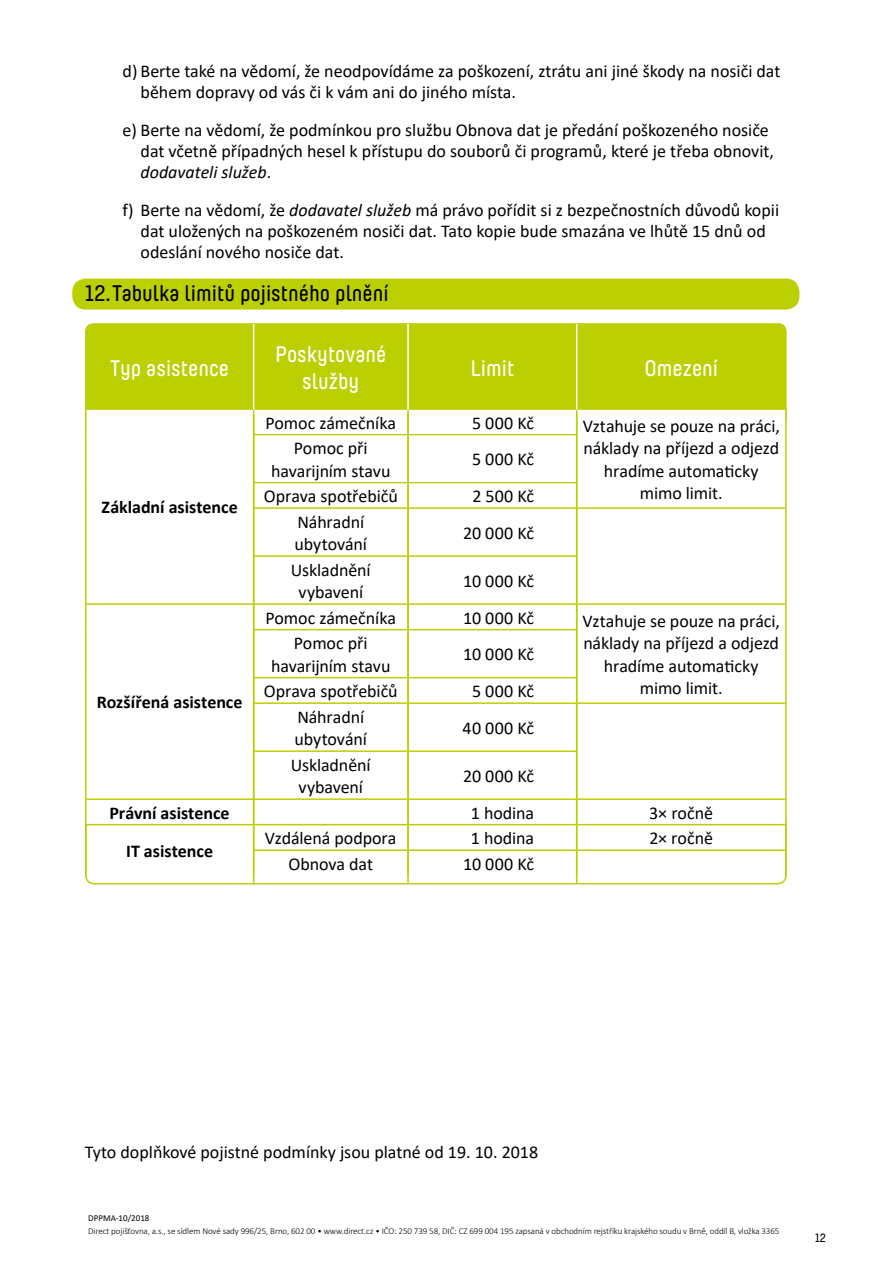
<style>
.page{position:relative;width:893px;height:1263px;background:#fff}
.page>*{position:absolute;margin:0;border:0;box-sizing:border-box;transform-origin:0 0}
.t1{font:600 22.5px/27px "Direct Yummo";color:#fff;text-align:center}
.t2{font:600 22.5px "Direct Yummo";color:#000}
.t3{font:18px/22.5px "Calibri";color:#000;text-align:center}
.t4{font:700 18px "Calibri";color:#000}
.t5{font:600 12px "Direct Yummo";color:#000}
.t6{font:300 9px "Calibri";letter-spacing:-.01em;color:#000}
.t7{font:9px "Calibri";color:#000}
.s1{font-style:italic}
</style>
<div class="page">
<div style="left:85px;top:814px;width:702px;height:70px;border:2px solid #bccf00;border-radius:9px"></div>
<div style="left:85px;top:323px;width:702px;height:102px;background:#bccf00;border-radius:9px"></div>
<div style="left:72px;top:279px;width:727px;height:31px;background:#bccf00;border-radius:14px"></div>
<svg style="left:87px;top:410px;width:698px;height:414px"></svg>
<hr style="left:253px;top:324px;width:1px;height:86px;background:#fff">
<hr style="left:407px;top:324px;width:2px;height:86px;background:#fff">
<hr style="left:576px;top:324px;width:1px;height:86px;background:#fff">
<hr style="left:85px;top:410px;width:2px;height:25px;background:#bccf00">
<hr style="left:85px;top:435px;width:2px;height:48px;background:#bccf00">
<hr style="left:85px;top:483px;width:2px;height:25px;background:#bccf00">
<hr style="left:85px;top:508px;width:2px;height:48px;background:#bccf00">
<hr style="left:85px;top:556px;width:2px;height:47px;background:#bccf00">
<hr style="left:407px;top:410px;width:2px;height:24px;background:#bccf00">
<hr style="left:785px;top:410px;width:2px;height:25px;background:#bccf00">
<hr style="left:785px;top:435px;width:2px;height:48px;background:#bccf00">
<hr style="left:785px;top:483px;width:2px;height:24px;background:#bccf00">
<hr style="left:253px;top:434px;width:155px;height:1px;background:#bccf00">
<hr style="left:408px;top:434px;width:169px;height:1px;background:#bccf00">
<hr style="left:253px;top:482px;width:155px;height:1px;background:#bccf00">
<hr style="left:408px;top:482px;width:169px;height:1px;background:#bccf00">
<hr style="left:253px;top:507px;width:155px;height:2px;background:#bccf00">
<hr style="left:408px;top:507px;width:169px;height:2px;background:#bccf00">
<hr style="left:577px;top:507px;width:210px;height:2px;background:#bccf00">
<hr style="left:785px;top:509px;width:2px;height:47px;background:#bccf00">
<hr style="left:785px;top:556px;width:2px;height:47px;background:#bccf00">
<hr style="left:253px;top:555px;width:155px;height:2px;background:#bccf00">
<hr style="left:408px;top:555px;width:169px;height:2px;background:#bccf00">
<hr style="left:85px;top:603px;width:169px;height:2px;background:#bccf00">
<hr style="left:85px;top:605px;width:2px;height:25px;background:#bccf00">
<hr style="left:85px;top:630px;width:2px;height:48px;background:#bccf00">
<hr style="left:85px;top:678px;width:2px;height:25px;background:#bccf00">
<hr style="left:85px;top:703px;width:2px;height:48px;background:#bccf00">
<hr style="left:85px;top:751px;width:2px;height:47px;background:#bccf00">
<hr style="left:254px;top:603px;width:154px;height:2px;background:#bccf00">
<hr style="left:408px;top:603px;width:169px;height:2px;background:#bccf00">
<hr style="left:577px;top:603px;width:210px;height:2px;background:#bccf00">
<hr style="left:785px;top:605px;width:2px;height:25px;background:#bccf00">
<hr style="left:785px;top:630px;width:2px;height:48px;background:#bccf00">
<hr style="left:785px;top:678px;width:2px;height:24px;background:#bccf00">
<hr style="left:253px;top:629px;width:155px;height:1px;background:#bccf00">
<hr style="left:408px;top:629px;width:169px;height:1px;background:#bccf00">
<hr style="left:253px;top:677px;width:155px;height:1px;background:#bccf00">
<hr style="left:408px;top:677px;width:169px;height:1px;background:#bccf00">
<hr style="left:253px;top:702px;width:155px;height:2px;background:#bccf00">
<hr style="left:408px;top:702px;width:169px;height:2px;background:#bccf00">
<hr style="left:577px;top:702px;width:210px;height:2px;background:#bccf00">
<hr style="left:785px;top:704px;width:2px;height:47px;background:#bccf00">
<hr style="left:785px;top:751px;width:2px;height:47px;background:#bccf00">
<hr style="left:253px;top:750px;width:155px;height:2px;background:#bccf00">
<hr style="left:408px;top:750px;width:169px;height:2px;background:#bccf00">
<hr style="left:85px;top:798px;width:169px;height:2px;background:#bccf00">
<hr style="left:85px;top:800px;width:2px;height:24px;background:#bccf00">
<hr style="left:254px;top:798px;width:154px;height:2px;background:#bccf00">
<hr style="left:408px;top:798px;width:169px;height:2px;background:#bccf00">
<hr style="left:577px;top:798px;width:210px;height:2px;background:#bccf00">
<hr style="left:785px;top:800px;width:2px;height:24px;background:#bccf00">
<hr style="left:85px;top:824px;width:169px;height:1px;background:#bccf00">
<hr style="left:85px;top:825px;width:2px;height:25px;background:#bccf00">
<hr style="left:85px;top:850px;width:2px;height:26px;background:#bccf00">
<hr style="left:254px;top:824px;width:154px;height:1px;background:#bccf00">
<hr style="left:408px;top:824px;width:169px;height:1px;background:#bccf00">
<hr style="left:577px;top:824px;width:210px;height:1px;background:#bccf00">
<hr style="left:785px;top:825px;width:2px;height:24px;background:#bccf00">
<hr style="left:253px;top:849px;width:155px;height:2px;background:#bccf00">
<hr style="left:408px;top:849px;width:169px;height:2px;background:#bccf00">
<hr style="left:577px;top:849px;width:210px;height:2px;background:#bccf00">
<hr style="left:785px;top:851px;width:2px;height:25px;background:#bccf00">
<hr style="left:253px;top:415px;width:1px;height:469px;background:#bccf00">
<hr style="left:576px;top:414px;width:1px;height:470px;background:#bccf00">
<hr style="left:407px;top:414px;width:2px;height:469px;background:#bccf00">
<p class="t3" style="left:141px;top:60px;width:641px;line-height:21px;text-align:left;text-indent:-18px">d) Berte také na vědomí, že neodpovídáme za poškození, ztrátu ani jiné škody na nosiči dat během dopravy od vás či k vám ani do jiného místa.</p>
<p class="t3" style="left:141px;top:119px;width:635px;line-height:21px;text-align:left;text-indent:-18px">e) Berte na vědomí, že podmínkou pro službu Obnova dat je předání poškozeného nosiče dat včetně případných hesel k přístupu do souborů či programů, které je třeba obnovit, <span class="s1">dodavateli služeb</span>.</p>
<p class="t3" style="left:141px;top:199px;width:640px;line-height:21px;text-align:left;text-indent:-18px">f) Berte na vědomí, že <span class="s1">dodavatel služeb</span> má právo pořídit si z bezpečnostních důvodů kopii dat uložených na poškozeném nosiči dat. Tato kopie bude smazána ve lhůtě 15 dnů od odeslání nového nosiče dat.</p>
<p class="t2" style="left:85px;top:280px;width:305px">12.Tabulka limitů pojistného plnění</p>
<p class="t1" style="left:110px;top:355px;width:121px">Typ asistence</p>
<p class="t4" style="left:102px;top:495px;width:138px">Základní asistence</p>
<p class="t4" style="left:97px;top:690px;width:147px">Rozšířená asistence</p>
<p class="t1" style="left:275px;top:341px;width:113px">Poskytované služby</p>
<p class="t1" style="left:470px;top:355px;width:45px">Limit</p>
<p class="t1" style="left:644px;top:355px;width:75px">Omezení</p>
<p class="t3" style="left:265px;top:411px;width:132px">Pomoc zámečníka</p>
<p class="t3" style="left:472px;top:411px;width:64px">5 000 Kč</p>
<p class="t3" style="left:583px;top:414px;width:199px">Vztahuje se pouze na práci, náklady na příjezd a odjezd hradíme automaticky mimo limit.</p>
<p class="t3" style="left:271px;top:436px;width:121px">Pomoc při havarijním stavu</p>
<p class="t3" style="left:472px;top:448px;width:64px">5 000 Kč</p>
<p class="t3" style="left:264px;top:484px;width:135px">Oprava spotřebičů</p>
<p class="t3" style="left:472px;top:484px;width:63px">2 500 Kč</p>
<p class="t3" style="left:295px;top:510px;width:74px;text-align:left">Náhradní ubytování</p>
<p class="t3" style="left:463px;top:521px;width:72px">20 000 Kč</p>
<p class="t3" style="left:291px;top:558px;width:81px">Uskladnění vybavení</p>
<p class="t3" style="left:463px;top:569px;width:72px">10 000 Kč</p>
<p class="t3" style="left:265px;top:606px;width:132px">Pomoc zámečníka</p>
<p class="t3" style="left:463px;top:606px;width:72px">10 000 Kč</p>
<p class="t3" style="left:583px;top:609px;width:199px">Vztahuje se pouze na práci, náklady na příjezd a odjezd hradíme automaticky mimo limit.</p>
<p class="t3" style="left:271px;top:631px;width:121px">Pomoc při havarijním stavu</p>
<p class="t3" style="left:463px;top:643px;width:72px">10 000 Kč</p>
<p class="t3" style="left:264px;top:679px;width:135px">Oprava spotřebičů</p>
<p class="t3" style="left:472px;top:679px;width:64px">5 000 Kč</p>
<p class="t3" style="left:295px;top:705px;width:74px;text-align:left">Náhradní ubytování</p>
<p class="t3" style="left:463px;top:716px;width:73px">40 000 Kč</p>
<p class="t3" style="left:291px;top:753px;width:81px">Uskladnění vybavení</p>
<p class="t3" style="left:463px;top:764px;width:72px">20 000 Kč</p>
<p class="t4" style="left:110px;top:800px;width:122px">Právní asistence</p>
<p class="t3" style="left:471px;top:801px;width:65px">1 hodina</p>
<p class="t3" style="left:649px;top:801px;width:65px">3× ročně</p>
<p class="t4" style="left:126px;top:838px;width:88px">IT asistence</p>
<p class="t3" style="left:265px;top:826px;width:133px">Vzdálená podpora</p>
<p class="t3" style="left:471px;top:826px;width:65px">1 hodina</p>
<p class="t3" style="left:649px;top:826px;width:65px">2× ročně</p>
<p class="t3" style="left:288px;top:852px;width:86px">Obnova dat</p>
<p class="t3" style="left:463px;top:852px;width:72px">10 000 Kč</p>
<p class="t3" style="left:85px;top:1140px;width:455px">Tyto doplňkové pojistné podmínky jsou platné od 19. 10. 2018</p>
<p class="t7" style="left:88px;top:1212px;width:63px">DPPMA-10/2018</p>
<p class="t6" style="left:88px;top:1225px;width:693px">Direct pojišťovna, a.s., se sídlem Nové sady 996/25, Brno, 602 00 • www.direct.cz • IČO: 250 739 58, DIČ: CZ 699 004 195 zapsaná v obchodním rejstříku krajského soudu v Brně, oddíl B, vložka 3365</p>
<p class="t5" style="left:815px;top:1231px;width:12px">12</p>
</div>
